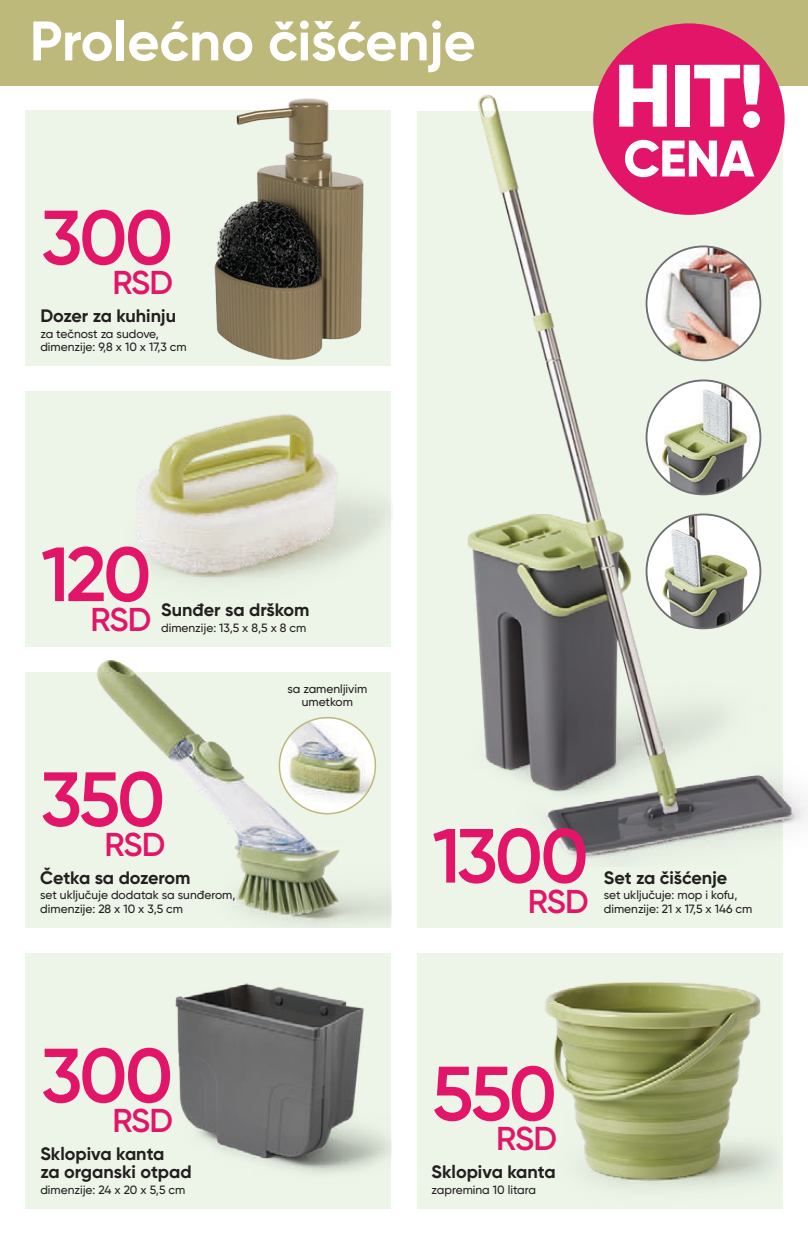
<style>
.page{position:relative;width:808px;height:1234px;background:#fff}
.page>*{position:absolute;margin:0;border:0;box-sizing:border-box;transform-origin:0 0}
.t1{font:800 88.2px "Gilroy";color:#fff}
.t2{font:600 76.5px "Gilroy";letter-spacing:-.04em;color:#e21568}
.t3{font:700 55.5px "Gilroy";letter-spacing:-.005em;color:#fff}
.t4{font:800 51.3px "Gilroy";color:#fff}
.t5{font:600 33px "Gilroy";letter-spacing:-.035em;color:#e21568}
.t6{font:700 18px/18px "Gilroy";color:#231f20}
.t7{font:500 12px/13.5px "Gilroy";color:#231f20}
</style>
<div class="page">
<div style="left:417px;top:111px;width:365px;height:816px;background:#ecf5e8"></div>
<div style="left:26px;top:391px;width:365px;height:255px;background:#ecf5e8"></div>
<div style="left:26px;top:111px;width:365px;height:255px;background:#ecf5e8"></div>
<div style="left:26px;top:672px;width:365px;height:255px;background:#ecf5e8"></div>
<div style="left:26px;top:952px;width:365px;height:256px;background:#ecf5e8"></div>
<div style="left:417px;top:952px;width:365px;height:256px;background:#ecf5e8"></div>
<div style="left:0;top:0;width:808px;height:85px;background:#bdb97b"></div>
<img style="left:458px;top:82px;width:350px;height:784px">
<img style="left:97px;top:660px;width:294px;height:265px">
<img style="left:138px;top:414px;width:251px;height:166px">
<img style="left:532px;top:952px;width:250px;height:236px">
<img style="left:164px;top:85px;width:266px;height:275px">
<img style="left:175px;top:983px;width:216px;height:190px">
<div style="left:593px;top:23px;width:191px;height:192px;background:#e21568;border-radius:50%"></div>
<img style="left:646px;top:246px;width:114px;height:114px;border-radius:57px">
<div style="left:646px;top:245px;width:115px;height:116px;border:2px solid #6d6f71;border-radius:50%"></div>
<img style="left:646px;top:514px;width:114px;height:114px;border-radius:57px">
<div style="left:646px;top:513px;width:115px;height:116px;border:2px solid #6d6f71;border-radius:50%"></div>
<img style="left:646px;top:380px;width:114px;height:114px;border-radius:57px">
<div style="left:646px;top:379px;width:115px;height:116px;border:2px solid #6d6f71;border-radius:50%"></div>
<img style="left:279px;top:717px;width:96px;height:96px;border-radius:48px">
<div style="left:279px;top:716px;width:97px;height:98px;border:2px solid #bdb97b;border-radius:50%"></div>
<h3 class="t3" style="left:30px;top:6px;width:447px">Prolećno čišćenje</h3>
<h2 class="t2" style="left:41px;top:190px;width:133px">300</h2>
<h3 class="t5" style="left:112px;top:262px;width:62px">RSD</h3>
<h3 class="t6" style="left:40px;top:306px;width:137px">Dozer za kuhinju</h3>
<p class="t7" style="left:40px;top:326px;width:148px">za tečnost za sudove, dimenzije: 9,8 x 10 x 17,3 cm</p>
<h1 class="t1" style="left:614px;top:40px;width:152px">HIT!</h1>
<h3 class="t4" style="left:623px;top:126px;width:132px">CENA</h3>
<h2 class="t2" style="left:41px;top:526px;width:112px">120</h2>
<h3 class="t5" style="left:91px;top:599px;width:62px">RSD</h3>
<h3 class="t6" style="left:161px;top:600px;width:150px">Sunđer sa drškom</h3>
<p class="t7" style="left:161px;top:620px;width:147px">dimenzije: 13,5 x 8,5 x 8 cm</p>
<p class="t7" style="left:287px;top:681px;width:81px;text-align:center">sa zamenljivim umetkom</p>
<h2 class="t2" style="left:41px;top:751px;width:126px">350</h2>
<h3 class="t5" style="left:104px;top:823px;width:62px">RSD</h3>
<h2 class="t2" style="left:432px;top:808px;width:158px">1300</h2>
<h3 class="t5" style="left:528px;top:880px;width:62px">RSD</h3>
<h3 class="t6" style="left:40px;top:868px;width:152px">Četka sa dozerom</h3>
<p class="t7" style="left:40px;top:887px;width:197px">set uključuje dodatak sa sunđerom, dimenzije: 28 x 10 x 3,5 cm</p>
<h3 class="t6" style="left:604px;top:868px;width:125px">Set za čišćenje</h3>
<p class="t7" style="left:604px;top:887px;width:150px">set uključuje: mop i kofu, dimenzije: 21 x 17,5 x 146 cm</p>
<h2 class="t2" style="left:41px;top:1027px;width:133px">300</h2>
<h3 class="t5" style="left:112px;top:1099px;width:62px">RSD</h3>
<h3 class="t6" style="left:40px;top:1144px;width:153px">Sklopiva kanta<br>za organski otpad</h3>
<p class="t7" style="left:40px;top:1182px;width:146px">dimenzije: 24 x 20 x 5,5 cm</p>
<h2 class="t2" style="left:432px;top:1045px;width:127px">550</h2>
<h3 class="t5" style="left:496px;top:1117px;width:62px">RSD</h3>
<h3 class="t6" style="left:432px;top:1162px;width:126px">Sklopiva kanta</h3>
<p class="t7" style="left:432px;top:1182px;width:106px">zapremina 10 litara</p>
</div>
